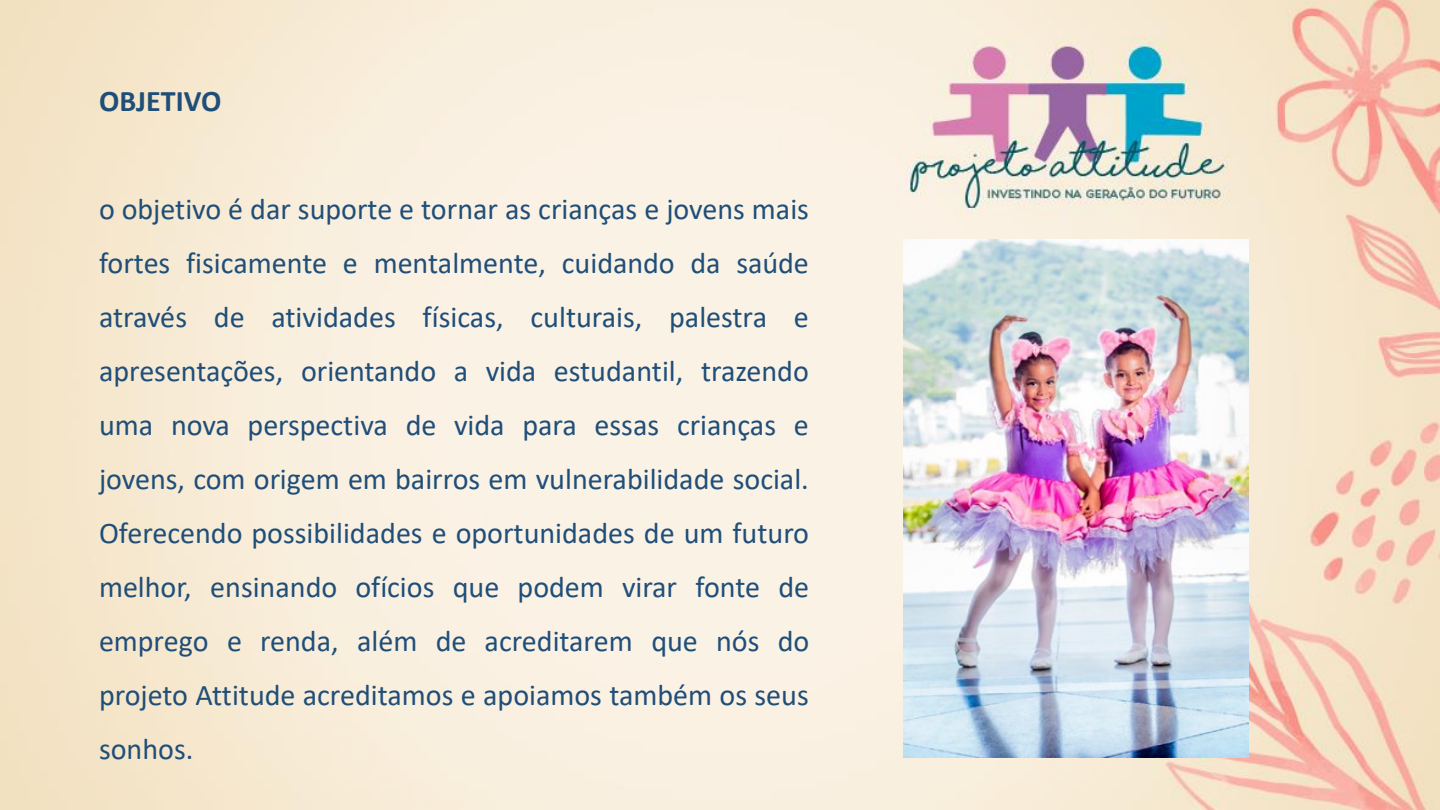
<style>
.page{position:relative;width:1440px;height:810px;background:#fff}
.page>*{position:absolute;margin:0;border:0;box-sizing:border-box;transform-origin:0 0}
.t1{font:30.15px "Calibri";color:#1f4e79}
.t2{font:30px/54px "Calibri";color:#1f4e79}
.t3{font:700 30px "Calibri";color:#1f4e79}
</style>
<div class="page">
<img style="left:0;top:0;width:1440px;height:810px">
<img style="left:904px;top:240px;width:344px;height:517px">
<p class="t3" style="left:99px;top:80px;width:124px">OBJETIVO</p>
<p class="t2" style="left:99px;top:182px;width:711px">o objetivo é dar suporte e tornar as crianças e jovens mais fortes fisicamente e mentalmente, cuidando da saúde</p>
<p class="t1" style="left:99px;top:296px;width:711px">através de atividades físicas, culturais, palestra e</p>
<p class="t2" style="left:99px;top:344px;width:711px">apresentações, orientando a vida estudantil, trazendo uma nova perspectiva de vida para essas crianças e</p>
<p class="t1" style="left:99px;top:458px;width:711px">jovens, com origem em bairros em vulnerabilidade social.</p>
<p class="t2" style="left:99px;top:506px;width:712px;text-align:justify">Oferecendo possibilidades e oportunidades de um futuro melhor, ensinando ofícios que podem virar fonte de emprego e renda, além de acreditarem que nós do projeto Attitude acreditamos e apoiamos também os seus sonhos.</p>
</div>
